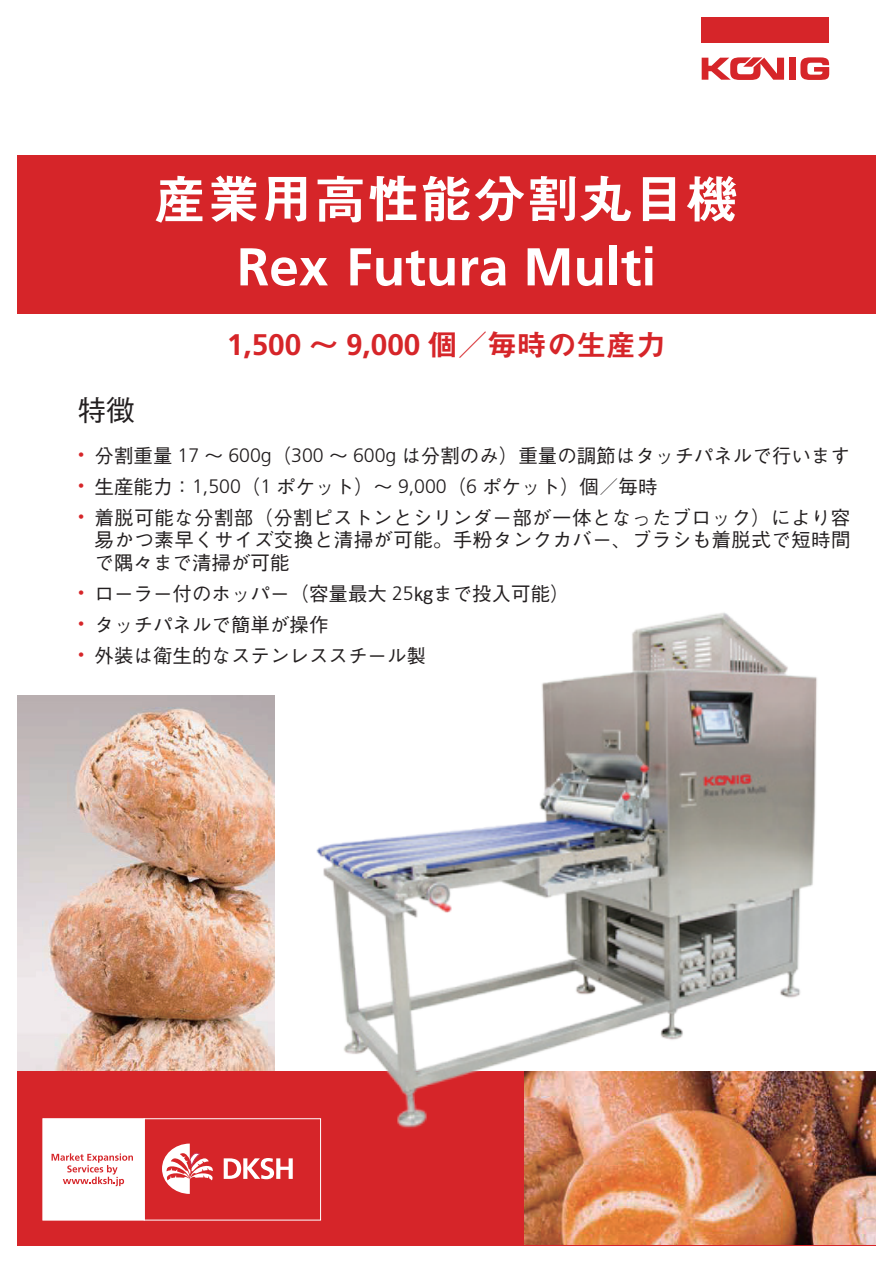
<style>
.page{position:relative;width:893px;height:1263px;background:#fff}
.page>*{position:absolute;margin:0;border:0;box-sizing:border-box;transform-origin:0 0}
.t1{font:700 53.1px "Frutiger";color:#fff}
.t2{font:53.1px "Midashi Go Pro MB31";color:#fff}
.t3{font:700 29.7px "Frutiger";color:#d62529}
.t4{font:500 28.65px "Gothic BBB Pro";color:#231f20}
.t5{font:500 19.5px/31px "Gothic BBB Pro";color:#231f20}
.t6{font:500 19.5px/22.5px "Gothic BBB Pro";letter-spacing:.02em;color:#231f20}
.s1{font-family:"Midashi Go Pro MB31";font-weight:400}
.s2{font-family:"Midashi Go Pro MB31";font-weight:400;color:#d62529}
.s3{font-family:"Frutiger";font-weight:300}
</style>
<div class="page">
<img style="left:17px;top:695px;width:257px;height:376px">
<div style="left:17px;top:1071px;width:859px;height:175px;background:#d62529"></div>
<div style="left:17px;top:155px;width:859px;height:159px;background:#d62529"></div>
<div style="left:702px;top:17px;width:127px;height:26px;background:#d62529"></div>
<div style="left:789px;top:58px;width:7px;height:22px;background:#d62529"></div>
<svg style="left:800px;top:57px;width:29px;height:23px"></svg>
<svg style="left:702px;top:57px;width:82px;height:23px"></svg>
<div style="left:43px;top:1118px;width:102px;height:102px;background:#fff;border:1px solid #fff"></div>
<svg style="left:52px;top:1153px;width:81px;height:33px"></svg>
<div style="left:144px;top:1118px;width:177px;height:102px;border:1px solid #fff"></div>
<svg style="left:224px;top:1158px;width:69px;height:21px"></svg>
<svg style="left:162px;top:1143px;width:51px;height:51px"></svg>
<img style="left:524px;top:1071px;width:352px;height:173px">
<img style="left:276px;top:612px;width:590px;height:519px">
<h1 class="t2" style="left:154px;top:156px;width:639px">産業用高性能分割丸目機　</h1>
<h1 class="t1" style="left:237px;top:236px;width:421px">Rex Futura Multi</h1>
<h2 class="t3" style="left:227px;top:327px;width:441px">1,500 <span class="s1">～</span> 9,000 <span class="s1">個／毎時の生産力</span></h2>
<h3 class="t4" style="left:78px;top:387px;width:59px">特徴</h3>
<p class="t5" style="left:71px;top:438px;width:780px"><span class="s2">・</span>分割重量 <span class="s3">17</span> ～ <span class="s3">600g</span>（<span class="s3">300</span> ～ <span class="s3">600g</span> は分割のみ）重量の調節はタッチパネルで行います<span class="s2">・</span>生産能力：<span class="s3">1,500</span>（<span class="s3">1</span> ポケット）～ <span class="s3">9,000</span>（<span class="s3">6</span> ポケット）個／毎時<br><span class="s2">・</span>着脱可能な分割部（分割ピストンとシリンダー部が一体となったブロック）により容</p>
<p class="t6" style="left:95px;top:526px;width:758px">易かつ素早くサイズ交換と清掃が可能。手粉タンクカバー、ブラシも着脱式で短時間で隅々まで清掃が可能</p>
<p class="t5" style="left:71px;top:576px;width:500px"><span class="s2">・</span>ローラー付のホッパー（容量最大 <span class="s3">25</span>㎏まで投入可能）<span class="s2">・</span>タッチパネルで簡単が操作<br><span class="s2">・</span>外装は衛生的なステンレススチール製</p>
</div>
